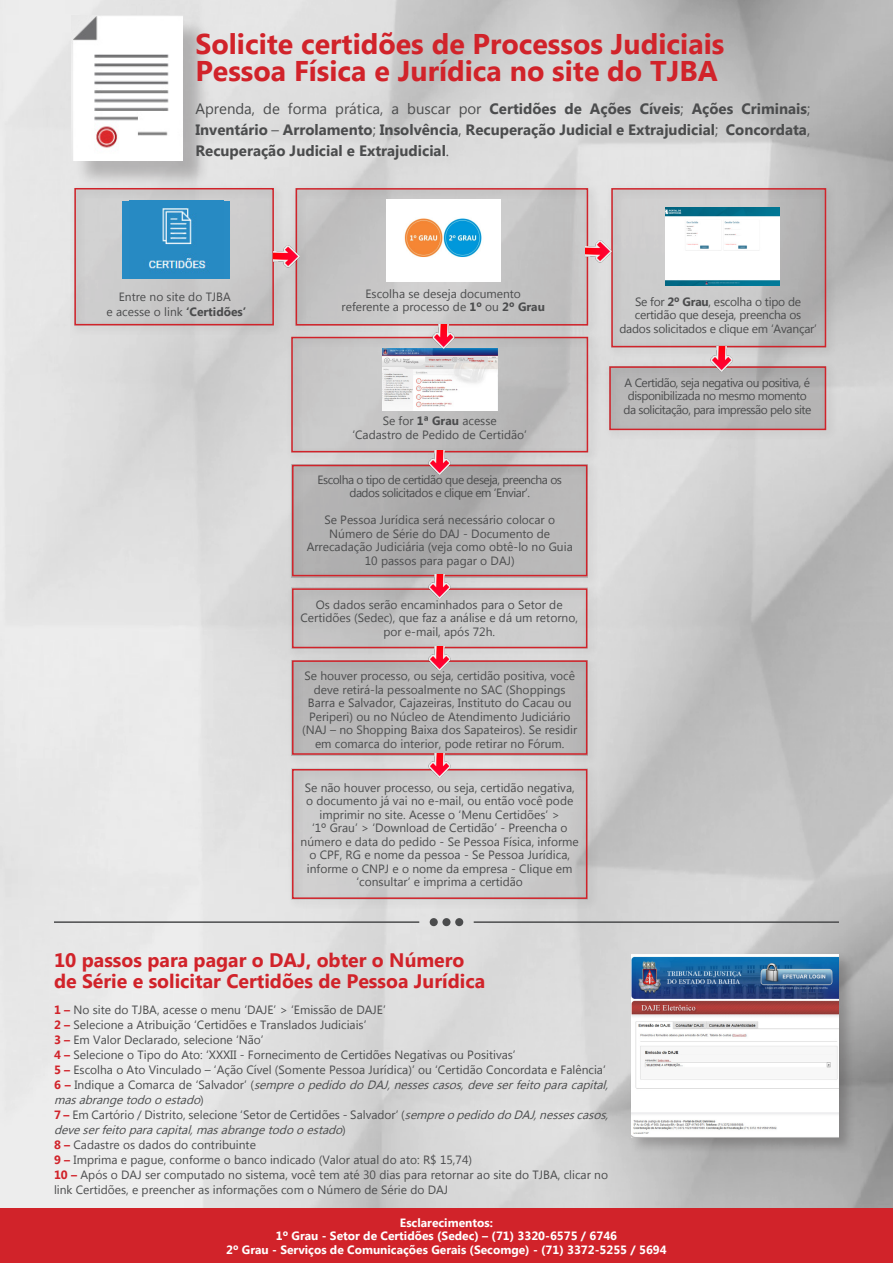
<style>
.page{position:relative;width:893px;height:1263px;background:#fff}
.page>*{position:absolute;margin:0;border:0;box-sizing:border-box;transform-origin:0 0}
.t1{font:700 28.5px "Microsoft New Tai Lue";color:#d1232a}
.t2{font:700 19.5px "Microsoft New Tai Lue";color:#d1232a}
.t3{font:700 15px/21px "Microsoft New Tai Lue";color:#4b4c4d;text-align:justify}
.t4{font:12px/13.5px "Microsoft New Tai Lue";color:#4b4c4d;text-align:center}
.t5{font:italic 12px/15px "Microsoft New Tai Lue";color:#4b4c4d}
.t6{font:12px/13.5px "Microsoft New Tai Lue";letter-spacing:-.04em;color:#4b4c4d;text-align:center}
.t7{font:700 12px "Microsoft New Tai Lue";color:#fff}
.t8{font:12px/13.5px "Microsoft New Tai Lue";letter-spacing:-.02em;color:#4b4c4d;text-align:center}
.s1{font-weight:400}
.s2{font-weight:700}
.s3{font-weight:700;color:#d1232a}
.s4{font-weight:700;font-style:normal;color:#d1232a}
.s5{font-style:normal}
</style>
<div class="page">
<img style="left:0;top:0;width:893px;height:1209px">
<div style="left:0;top:1209px;width:893px;height:54px;background:#d1232a"></div>
<div style="left:75px;top:19px;width:135px;height:169px;background:#231f20;opacity:.25"></div>
<img style="left:72px;top:15px;width:111px;height:145px">
<div style="left:430px;top:918px;width:8px;height:8px;background:#4b4c4d;border-radius:50%"></div>
<div style="left:442px;top:918px;width:8px;height:8px;background:#4b4c4d;border-radius:50%"></div>
<div style="left:455px;top:918px;width:8px;height:8px;background:#4b4c4d;border-radius:50%"></div>
<hr style="left:54px;top:921px;width:365px;height:2px;background:#4b4c4d">
<hr style="left:474px;top:921px;width:365px;height:2px;background:#4b4c4d">
<div style="left:629px;top:951px;width:227px;height:203px;background:#231f20;opacity:.25"></div>
<img style="left:632px;top:954px;width:207px;height:183px">
<div style="left:606px;top:183px;width:231px;height:175px;background:#231f20;opacity:.25"></div>
<div style="left:611px;top:188px;width:215px;height:159px;border:2px solid #d1232a"></div>
<div style="left:290px;top:183px;width:309px;height:154px;background:#231f20;opacity:.25"></div>
<div style="left:296px;top:188px;width:292px;height:138px;border:2px solid #d1232a"></div>
<div style="left:69px;top:183px;width:216px;height:154px;background:#231f20;opacity:.25"></div>
<div style="left:74px;top:188px;width:200px;height:137px;border:2px solid #d1232a"></div>
<div style="left:604px;top:361px;width:233px;height:80px;background:#231f20;opacity:.25"></div>
<div style="left:609px;top:366px;width:217px;height:64px;border:2px solid #d1232a"></div>
<div style="left:286px;top:331px;width:313px;height:132px;background:#231f20;opacity:.25"></div>
<div style="left:291px;top:337px;width:297px;height:115px;border:2px solid #d1232a"></div>
<div style="left:287px;top:459px;width:311px;height:128px;background:#231f20;opacity:.25"></div>
<div style="left:292px;top:465px;width:295px;height:111px;border:2px solid #d1232a"></div>
<div style="left:287px;top:583px;width:311px;height:76px;background:#231f20;opacity:.25"></div>
<div style="left:292px;top:588px;width:295px;height:60px;border:2px solid #d1232a"></div>
<div style="left:287px;top:655px;width:311px;height:111px;background:#231f20;opacity:.25"></div>
<div style="left:292px;top:660px;width:295px;height:95px;border:2px solid #d1232a"></div>
<div style="left:287px;top:764px;width:311px;height:146px;background:#231f20;opacity:.25"></div>
<div style="left:292px;top:769px;width:295px;height:130px;border:2px solid #d1232a"></div>
<img style="left:429px;top:451px;width:22px;height:24px">
<img style="left:432px;top:325px;width:22px;height:23px">
<img style="left:429px;top:575px;width:22px;height:23px">
<img style="left:429px;top:647px;width:22px;height:24px">
<img style="left:429px;top:753px;width:22px;height:24px">
<img style="left:586px;top:240px;width:25px;height:23px">
<img style="left:274px;top:245px;width:25px;height:23px">
<img style="left:710px;top:346px;width:22px;height:26px">
<p class="t1" style="left:195px;top:28px;width:530px">Solicite certidões de Processos Judiciais</p>
<p class="t1" style="left:195px;top:55px;width:524px">Pessoa Física e Jurídica no site do TJBA</p>
<p class="t3" style="left:195px;top:100px;width:616px"><span class="s1">Aprenda, de forma prática, a buscar por</span> Certidões de Ações Cíveis<span class="s1">;</span> Ações Criminais<span class="s1">; </span>Inventário <span class="s1">–</span> Arrolamento<span class="s1">;</span> Insolvência<span class="s1">,</span> Recuperação Judicial e Extrajudicial<span class="s1">;</span> Concordata<span class="s1">, </span>Recuperação Judicial e Extrajudicial<span class="s1">.</span></p>
<p class="t4" style="left:119px;top:291px;width:113px">Entre no site do TJBA</p>
<p class="t4" style="left:107px;top:306px;width:141px">e acesse o link <span class="s2">‘Certidões’</span></p>
<p class="t4" style="left:342px;top:288px;width:205px">Escolha se deseja documento referente a processo de <span class="s2">1º</span> ou <span class="s2">2º Grau</span></p>
<p class="t8" style="left:619px;top:296px;width:199px">Se for <span class="s2">2º Grau</span>, escolha o tipo de certidão que deseja, preencha os dados solicitados e clique em ‘Avançar’</p>
<p class="t4" style="left:383px;top:415px;width:116px">Se for <span class="s2">1ª Grau</span> acesse</p>
<p class="t4" style="left:352px;top:429px;width:176px">‘Cadastro de Pedido de Certidão’</p>
<p class="t6" style="left:317px;top:474px;width:246px">Escolha o tipo de certidão que deseja, preencha os dados solicitados e clique em ‘Enviar’.</p>
<p class="t4" style="left:307px;top:514px;width:268px">Se Pessoa Jurídica será necessário colocar o Número de Série do DAJ - Documento de Arrecadação Judiciária (veja como obtê-lo no Guia 10 passos para pagar o DAJ)</p>
<p class="t4" style="left:300px;top:599px;width:279px">Os dados serão encaminhados para o Setor de<br>Certidões (Sedec), que faz a análise e dá um retorno, por e-mail, após 72h.</p>
<p class="t4" style="left:302px;top:670px;width:277px">Se houver processo, ou seja, certidão positiva, você deve retirá-la pessoalmente no SAC (Shoppings Barra e Salvador, Cajazeiras, Instituto do Cacau ou Periperi) ou no Núcleo de Atendimento Judiciário (NAJ – no Shopping Baixa dos Sapateiros). Se residir em comarca do interior, pode retirar no Fórum.</p>
<p class="t4" style="left:305px;top:782px;width:271px">Se não houver processo, ou seja, certidão negativa, o documento já vai no e-mail, ou então você pode imprimir no site. Acesse o ‘Menu Certidões’ &gt;</p>
<p class="t4" style="left:301px;top:822px;width:280px">‘1º Grau’ &gt; ‘Download de Certidão’ - Preencha o número e data do pedido - Se Pessoa Física, informe o CPF, RG e nome da pessoa - Se Pessoa Jurídica, informe o CNPJ e o nome da empresa - Clique em ‘consultar’ e imprima a certidão</p>
<p class="t6" style="left:623px;top:377px;width:189px">A Certidão, seja negativa ou positiva, é disponibilizada no mesmo momento da solicitação, para impressão pelo site</p>
<p class="t2" style="left:54px;top:949px;width:412px">10 passos para pagar o DAJ, obter o Número</p>
<p class="t2" style="left:54px;top:970px;width:433px">de Série e solicitar Certidões de Pessoa Jurídica</p>
<p class="t4" style="left:54px;top:1003px;width:333px"><span class="s3">1 –</span> No site do TJBA, acesse o menu ‘DAJE’ &gt; ‘Emissão de DAJE’</p>
<p class="t4" style="left:54px;top:1018px;width:314px"><span class="s3">2 –</span> Selecione a Atribuição ‘Certidões e Translados Judiciais’</p>
<p class="t4" style="left:54px;top:1033px;width:211px"><span class="s3">3 –</span> Em Valor Declarado, selecione ‘Não’</p>
<p class="t4" style="left:54px;top:1048px;width:463px"><span class="s3">4 –</span> Selecione o Tipo do Ato: ‘XXXII - Fornecimento de Certidões Negativas ou Positivas’</p>
<p class="t4" style="left:54px;top:1063px;width:553px"><span class="s3">5 –</span> Escolha o Ato Vinculado – ‘Ação Cível (Somente Pessoa Jurídica)’ ou ‘Certidão Concordata e Falência’</p>
<p class="t5" style="left:54px;top:1078px;width:560px"><span class="s4">6 –</span> <span class="s5">I n d i q u e a C o m a r c a d e ‘ S a l v a d o r ’ (</span> sempreopedidodoDAJ,nessescasos,deveserfeitoparacapital, masabrangetodooestado<span class="s5">)</span></p>
<p class="t5" style="left:54px;top:1108px;width:560px"><span class="s4">7 –</span> <span class="s5">Em Cartório / Distrito, selecione ‘Setor de Certidões - Salvador’ (</span>sempreopedidodoDAJ,nessescasos, deveserfeitoparacapital,masabrangetodooestado<span class="s5">)</span></p>
<p class="t4" style="left:54px;top:1138px;width:203px"><span class="s3">8 –</span> Cadastre os dados do contribuinte</p>
<p class="t4" style="left:54px;top:1153px;width:420px"><span class="s3">9 –</span> Imprima e pague, conforme o banco indicado (Valor atual do ato: R$ 15,74)</p>
<p class="t4" style="left:54px;top:1168px;width:556px;line-height:15px;text-align:left"><span class="s3">10 –</span> Após o DAJ ser computado no sistema, você tem até 30 dias para retornar ao site do TJBA, clicar no link Certidões, e preencher as informações com o Número de Série do DAJ</p>
<p class="t7" style="left:400px;top:1215px;width:94px">Esclarecimentos:</p>
<p class="t7" style="left:276px;top:1229px;width:343px">1º Grau - Setor de Certidões (Sedec) – (71) 3320-6575 / 6746</p>
<p class="t7" style="left:226px;top:1242px;width:442px">2º Grau - Serviços de Comunicações Gerais (Secomge) - (71) 3372-5255 / 5694</p>
</div>
